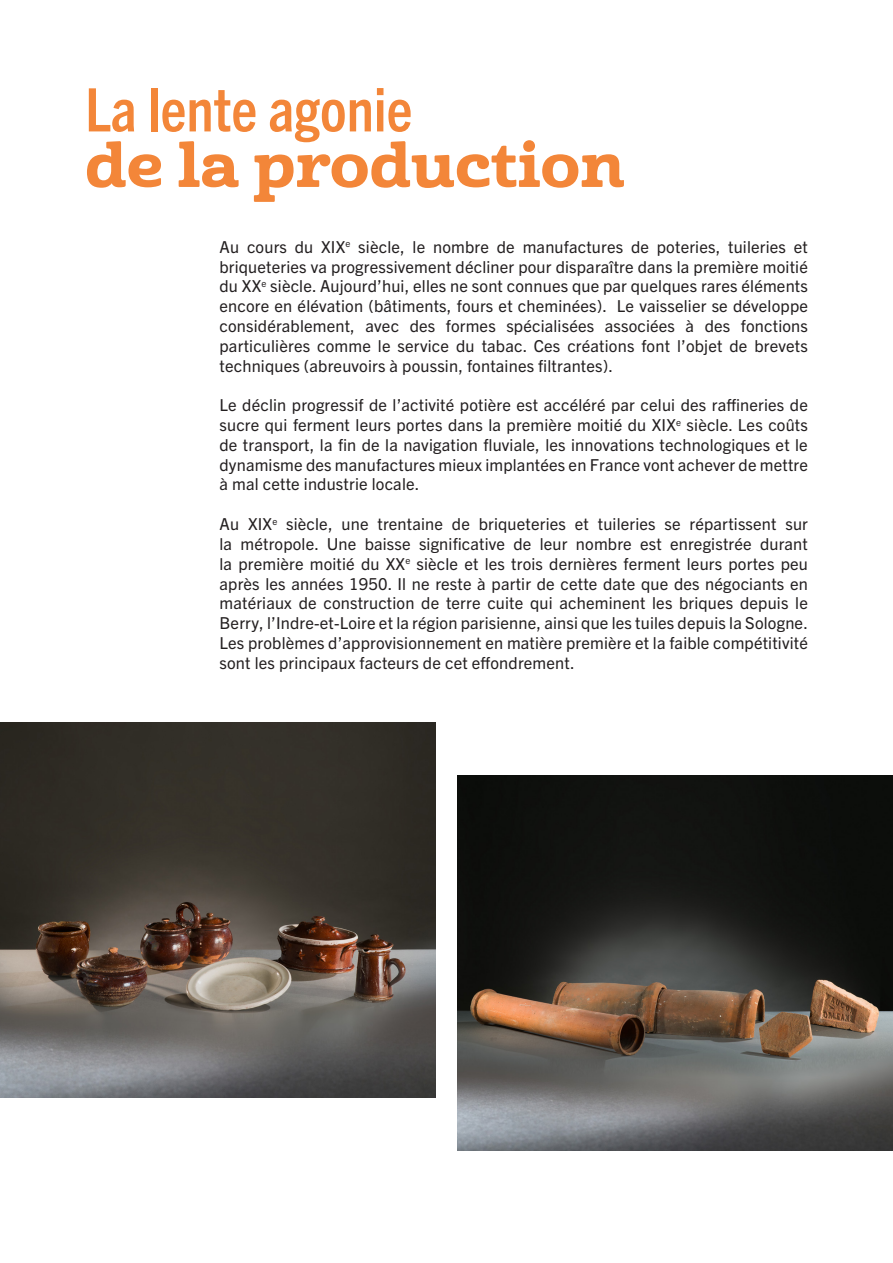
<style>
.page{position:relative;width:893px;height:1263px;background:#fff}
.page>*{position:absolute;margin:0;border:0;box-sizing:border-box;transform-origin:0 0}
.t1{font:60px "Cabrito Ext Ex B";color:#f38639}
.t2{font:700 condensed 60px "Trade Gothic Next LT Pro";color:#f38639}
.t3{font:16.5px/19.8px "Trade Gothic Next LT Pro";letter-spacing:.01em;color:#231f20;text-align:justify}
</style>
<div class="page">
<img style="left:457px;top:775px;width:436px;height:375px">
<img style="left:0;top:722px;width:436px;height:375px">
<p class="t2" style="left:85px;top:69px;width:329px">La lente agonie</p>
<p class="t1" style="left:85px;top:126px;width:541px">de la production</p>
<p class="t3" style="left:220px;top:236px;width:590px">Au cours du XIX<sup>e</sup> siècle, le nombre de manufactures de poteries, tuileries et briqueteries va progressivement décliner pour disparaître dans la première moitié du XX<sup>e</sup> siècle. Aujourd’hui, elles ne sont connues que par quelques rares éléments encore en élévation (bâtiments, fours et cheminées). Le vaisselier se développe considérablement, avec des formes spécialisées associées à des fonctions particulières comme le service du tabac. Ces créations font l’objet de brevets techniques (abreuvoirs à poussin, fontaines filtrantes).</p>
<p class="t3" style="left:220px;top:394px;width:590px">Le déclin progressif de l’activité potière est accéléré par celui des raffineries de sucre qui ferment leurs portes dans la première moitié du XIX<sup>e</sup> siècle. Les coûts de transport, la fin de la navigation fluviale, les innovations technologiques et le dynamisme des manufactures mieux implantées en France vont achever de mettre à mal cette industrie locale.</p>
<p class="t3" style="left:220px;top:513px;width:590px">Au XIX<sup>e</sup> siècle, une trentaine de briqueteries et tuileries se répartissent sur la métropole. Une baisse significative de leur nombre est enregistrée durant la première moitié du XX<sup>e</sup> siècle et les trois dernières ferment leurs portes peu après les années 1950. Il ne reste à partir de cette date que des négociants en matériaux de construction de terre cuite qui acheminent les briques depuis le Berry, l’Indre-et-Loire et la région parisienne, ainsi que les tuiles depuis la Sologne.<br>Les problèmes d’approvisionnement en matière première et la faible compétitivité sont les principaux facteurs de cet effondrement.</p>
</div>
